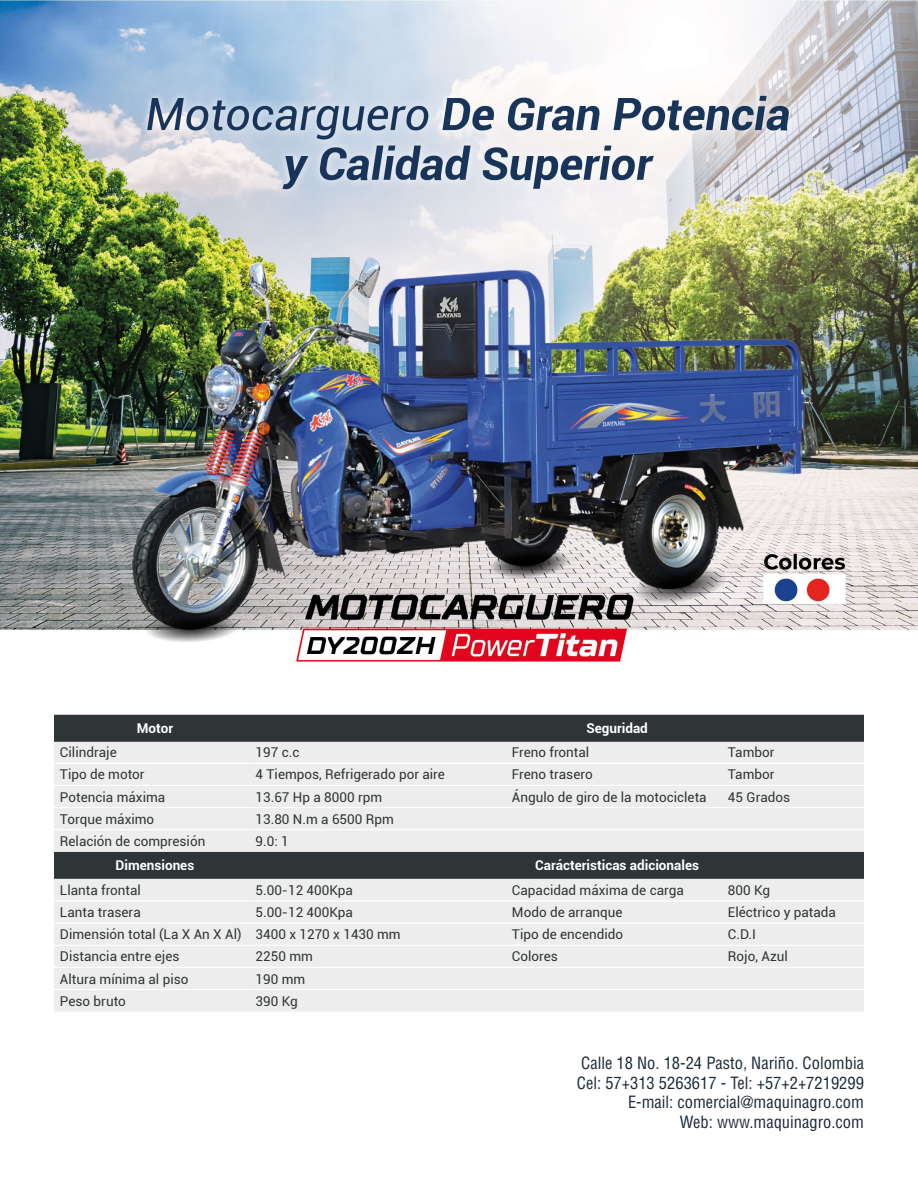
<style>
.page{position:relative;width:918px;height:1188px;background:#fff}
.page>*{position:absolute;margin:0;border:0;box-sizing:border-box;transform-origin:0 0}
.t1{font:condensed 16.5px/19.5px "Helvetica LT Std";color:#1b2a37;text-align:right}
.t2{font:13.5px "Roboto";color:#2f3536}
.t3{font:700 13.5px "Roboto";color:#fff}
</style>
<div class="page">
<img style="left:0;top:0;width:918px;height:662px">
<div style="left:54px;top:715px;width:810px;height:27px;background:#2f3536"></div>
<svg style="left:54px;top:742px;width:810px;height:270px;background:#d9dada"></svg>
<hr style="left:54px;top:763px;width:196px;height:1px;background:#fff">
<hr style="left:250px;top:763px;width:256px;height:1px;background:#fff">
<hr style="left:506px;top:763px;width:216px;height:1px;background:#fff">
<hr style="left:722px;top:763px;width:142px;height:1px;background:#fff">
<hr style="left:54px;top:785px;width:196px;height:1px;background:#fff">
<hr style="left:250px;top:785px;width:256px;height:1px;background:#fff">
<hr style="left:506px;top:785px;width:216px;height:1px;background:#fff">
<hr style="left:722px;top:785px;width:142px;height:1px;background:#fff">
<hr style="left:54px;top:807px;width:196px;height:1px;background:#fff">
<hr style="left:250px;top:807px;width:256px;height:1px;background:#fff">
<hr style="left:506px;top:807px;width:216px;height:1px;background:#fff">
<hr style="left:722px;top:807px;width:142px;height:1px;background:#fff">
<hr style="left:54px;top:829px;width:196px;height:1px;background:#fff">
<hr style="left:250px;top:829px;width:256px;height:1px;background:#fff">
<hr style="left:506px;top:829px;width:216px;height:1px;background:#fff">
<hr style="left:722px;top:829px;width:142px;height:1px;background:#fff">
<hr style="left:54px;top:900px;width:196px;height:2px;background:#fff">
<hr style="left:250px;top:900px;width:256px;height:2px;background:#fff">
<hr style="left:506px;top:900px;width:216px;height:2px;background:#fff">
<hr style="left:722px;top:900px;width:142px;height:2px;background:#fff">
<hr style="left:54px;top:923px;width:196px;height:1px;background:#fff">
<hr style="left:250px;top:923px;width:256px;height:1px;background:#fff">
<hr style="left:506px;top:923px;width:216px;height:1px;background:#fff">
<hr style="left:722px;top:923px;width:142px;height:1px;background:#fff">
<hr style="left:54px;top:945px;width:196px;height:1px;background:#fff">
<hr style="left:250px;top:945px;width:256px;height:1px;background:#fff">
<hr style="left:506px;top:945px;width:216px;height:1px;background:#fff">
<hr style="left:722px;top:945px;width:142px;height:1px;background:#fff">
<hr style="left:54px;top:967px;width:196px;height:1px;background:#fff">
<hr style="left:250px;top:967px;width:256px;height:1px;background:#fff">
<hr style="left:506px;top:967px;width:216px;height:1px;background:#fff">
<hr style="left:722px;top:967px;width:142px;height:1px;background:#fff">
<hr style="left:54px;top:989px;width:196px;height:1px;background:#fff">
<hr style="left:250px;top:989px;width:256px;height:1px;background:#fff">
<hr style="left:506px;top:989px;width:216px;height:1px;background:#fff">
<hr style="left:722px;top:989px;width:142px;height:1px;background:#fff">
<p class="t3" style="left:137px;top:719px;width:38px">Motor</p>
<p class="t3" style="left:586px;top:719px;width:63px">Seguridad</p>
<p class="t2" style="left:60px;top:743px;width:58px">Cilindraje</p>
<p class="t2" style="left:256px;top:743px;width:45px">197 c.c</p>
<p class="t2" style="left:512px;top:743px;width:79px">Freno frontal</p>
<p class="t2" style="left:728px;top:743px;width:48px">Tambor</p>
<p class="t2" style="left:60px;top:765px;width:86px">Tipo de motor</p>
<p class="t2" style="left:256px;top:765px;width:191px">4 Tiempos, Refrigerado por aire</p>
<p class="t2" style="left:512px;top:765px;width:82px">Freno trasero</p>
<p class="t2" style="left:728px;top:765px;width:48px">Tambor</p>
<p class="t2" style="left:60px;top:787px;width:107px">Potencia máxima</p>
<p class="t2" style="left:256px;top:787px;width:128px">13.67 Hp a 8000 rpm</p>
<p class="t2" style="left:512px;top:787px;width:196px">Ángulo de giro de la motocicleta</p>
<p class="t2" style="left:728px;top:787px;width:64px">45 Grados</p>
<p class="t2" style="left:60px;top:809px;width:96px">Torque máximo</p>
<p class="t2" style="left:256px;top:809px;width:140px">13.80 N.m a 6500 Rpm</p>
<p class="t2" style="left:60px;top:832px;width:147px">Relación de compresión</p>
<p class="t2" style="left:256px;top:832px;width:35px">9.0: 1</p>
<p class="t3" style="left:116px;top:856px;width:80px">Dimensiones</p>
<p class="t3" style="left:535px;top:856px;width:165px">Carácteristicas adicionales</p>
<p class="t2" style="left:60px;top:881px;width:82px">Llanta frontal</p>
<p class="t2" style="left:256px;top:881px;width:99px">5.00-12 400Kpa</p>
<p class="t2" style="left:512px;top:881px;width:173px">Capacidad máxima de carga</p>
<p class="t2" style="left:728px;top:881px;width:44px">800 Kg</p>
<p class="t2" style="left:60px;top:903px;width:82px">Lanta trasera</p>
<p class="t2" style="left:256px;top:903px;width:99px">5.00-12 400Kpa</p>
<p class="t2" style="left:512px;top:903px;width:112px">Modo de arranque</p>
<p class="t2" style="left:728px;top:903px;width:110px">Eléctrico y patada</p>
<p class="t2" style="left:60px;top:925px;width:342px">Dimensión total (La X An X Al) 3400 x 1270 x 1430 mm</p>
<p class="t2" style="left:512px;top:925px;width:113px">Tipo de encendido</p>
<p class="t2" style="left:728px;top:925px;width:30px">C.D.I</p>
<p class="t2" style="left:60px;top:947px;width:121px">Distancia entre ejes</p>
<p class="t2" style="left:256px;top:947px;width:59px">2250 mm</p>
<p class="t2" style="left:512px;top:947px;width:48px">Colores</p>
<p class="t2" style="left:728px;top:947px;width:61px">Rojo, Azul</p>
<p class="t2" style="left:60px;top:969px;width:130px">Altura mínima al piso</p>
<p class="t2" style="left:256px;top:969px;width:51px">190 mm</p>
<p class="t2" style="left:60px;top:991px;width:67px">Peso bruto</p>
<p class="t2" style="left:256px;top:991px;width:44px">390 Kg</p>
<p class="t1" style="left:577px;top:1053px;width:289px">Calle 18 No. 18-24 Pasto, Nariño. Colombia Cel: 57+313 5263617 - Tel: +57+2+7219299<br>E-mail: comercial@maquinagro.com<br>Web: www.maquinagro.com</p>
</div>
